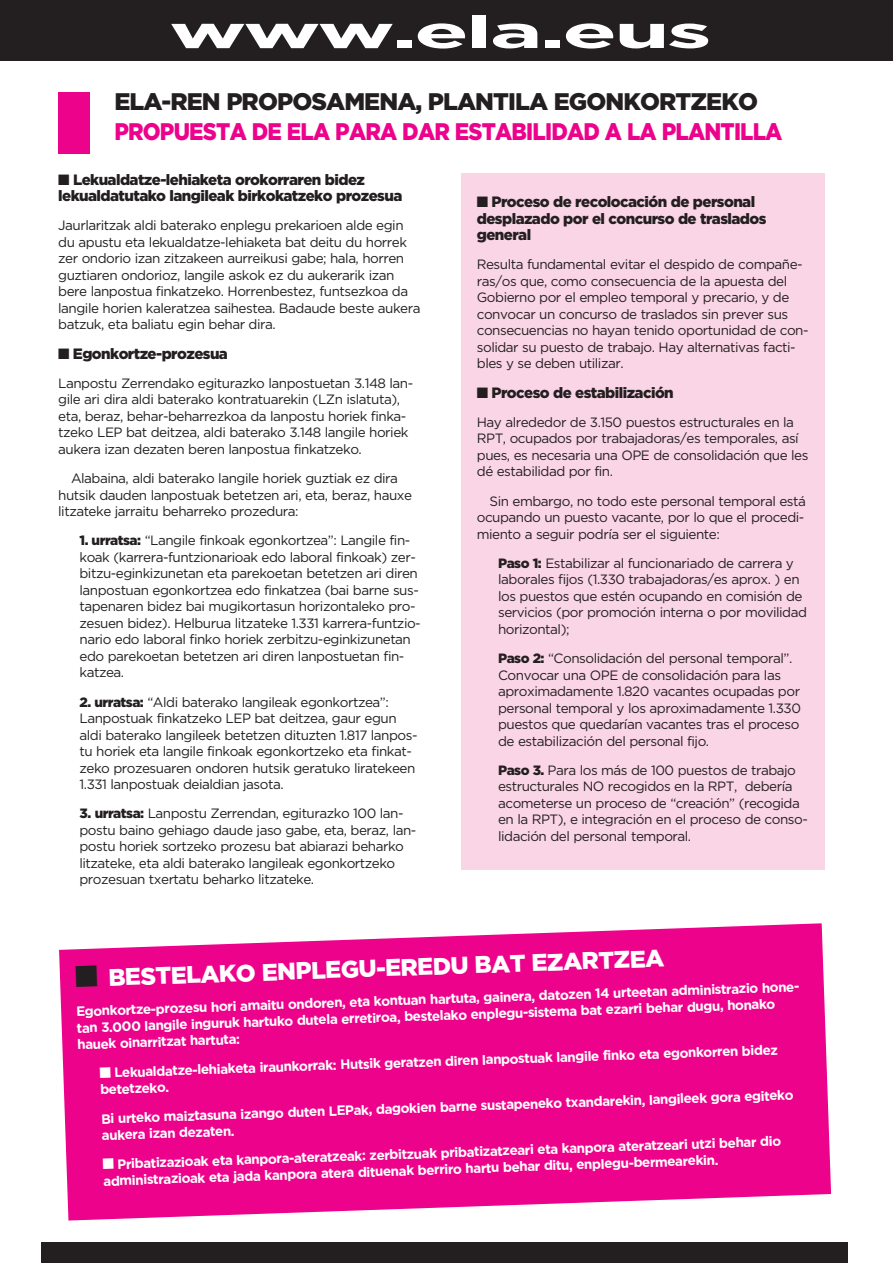
<style>
.page{position:relative;width:893px;height:1263px;background:#fff}
.page>*{position:absolute;margin:0;border:0;box-sizing:border-box;transform-origin:0 0}
.t1{font:700 45px "Gotham";letter-spacing:-.035em;color:#fff;scale:2 1}
.t2{font:900 24px "Gotham";letter-spacing:-.035em;color:#ed028c;scale:.9 1}
.t3{font:900 24px "Gotham";letter-spacing:-.035em;color:#231f20}
.t4{font:900 24px "Gotham";color:#fff}
.t5{font:900 15px/16.5px "Gotham";letter-spacing:-.035em;color:#231f20}
.t6{font:13.5px/16.5px "Gotham";letter-spacing:-.035em;color:#231f20}
.t7{font:700 13.5px/16.5px "Gotham";color:#fff}
.s1{font-weight:900}
.s2{color:#231f20}
</style>
<div class="page">
<div style="left:0;top:0;width:893px;height:60px;background:#231f20"></div>
<div style="left:41px;top:1242px;width:807px;height:21px;background:#231f20"></div>
<div style="left:462px;top:173px;width:363px;height:697px;background:#fad5e5"></div>
<svg style="left:59px;top:923px;width:772px;height:297px;background:#ee1b97"></svg>
<div style="left:58px;top:92px;width:32px;height:62px;background:#ed028c"></div>
<h1 class="t1" style="left:169px;top:6px;width:273px">www.ela.eus</h1>
<h2 class="t3" style="left:114px;top:87px;width:645px">ELA-REN PROPOSAMENA, PLANTILA EGONKORTZEKO</h2>
<h2 class="t2" style="left:114px;top:117px;width:744px">PROPUESTA DE ELA PARA DAR ESTABILIDAD A LA PLANTILLA</h2>
<p class="t5" style="left:58px;top:171px;width:346px">■ Lekualdatze-lehiaketa orokorraren bidez lekualdatutako langileak birkokatzeko prozesua</p>
<p class="t6" style="left:58px;top:217px;width:364px">Jaurlaritzak aldi baterako enplegu prekarioen alde egin du apustu eta lekualdatze-lehiaketa bat deitu du horrek zer ondorio izan zitzakeen aurreikusi gabe; hala, horren guztiaren ondorioz, langile askok ez du aukerarik izan bere lanpostua finkatzeko. Horrenbestez, funtsezkoa da langile horien kaleratzea saihestea. Badaude beste aukera batzuk, eta baliatu egin behar dira.</p>
<p class="t5" style="left:58px;top:345px;width:171px">■ Egonkortze-prozesua</p>
<p class="t6" style="left:58px;top:375px;width:357px">Lanpostu Zerrendako egiturazko lanpostuetan 3.148 lan&shy;gile ari dira aldi baterako kontratuarekin (LZn islatuta), eta, beraz, behar-beharrezkoa da lanpostu horiek finka&shy;tzeko LEP bat deitzea, aldi baterako 3.148 langile horiek aukera izan dezaten beren lanpostua finkatzeko.</p>
<p class="t6" style="left:58px;top:470px;width:355px;text-indent:13px">Alabaina, aldi baterako langile horiek guztiak ez dira hutsik dauden lanpostuak betetzen ari, eta, beraz, hauxe litzateke jarraitu beharreko prozedura:</p>
<p class="t6" style="left:80px;top:532px;width:343px"><span class="s1">1. urratsa:</span> “Langile finkoak egonkortzea”: Langile fin&shy;koak (karrera-funtzionarioak edo laboral finkoak) zer&shy;bitzu-eginkizunetan eta parekoetan betetzen ari diren lanpostuan egonkortzea edo finkatzea (bai barne sus&shy;tapenaren bidez bai mugikortasun horizontaleko pro&shy;zesuen bidez). Helburua litzateke 1.331 karrera-funtzio&shy;nario edo laboral finko horiek zerbitzu-eginkizunetan edo parekoetan betetzen ari diren lanpostuetan fin&shy;katzea.</p>
<p class="t6" style="left:80px;top:693px;width:340px"><span class="s1">2. urratsa:</span> “Aldi baterako langileak egonkortzea”:<br>Lanpostuak finkatzeko LEP bat deitzea, gaur egun aldi baterako langileek betetzen dituzten 1.817 lanpos&shy;tu horiek eta langile finkoak egonkortzeko eta finkat&shy;zeko prozesuaren ondoren hutsik geratuko liratekeen 1.331 lanpostuak deialdian jasota.</p>
<p class="t6" style="left:80px;top:805px;width:338px"><span class="s1">3. urratsa:</span> Lanpostu Zerrendan, egiturazko 100 lan&shy;postu baino gehiago daude jaso gabe, eta, beraz, lan&shy;postu horiek sortzeko prozesu bat abiarazi beharko litzateke, eta aldi baterako langileak egonkortzeko prozesuan txertatu beharko litzateke.</p>
<p class="t5" style="left:477px;top:193px;width:291px">■ Proceso de recolocación de personal desplazado por el concurso de traslados general</p>
<p class="t6" style="left:477px;top:256px;width:333px">Resulta fundamental evitar el despido de compañe&shy;ras/os que, como consecuencia de la apuesta del Gobierno por el empleo temporal y precario, y de convocar un concurso de traslados sin prever sus consecuencias no hayan tenido oportunidad de con&shy;solidar su puesto de trabajo. Hay alternativas facti&shy;bles y se deben utilizar.</p>
<p class="t5" style="left:477px;top:384px;width:198px">■ Proceso de estabilización</p>
<p class="t6" style="left:477px;top:414px;width:333px">Hay alrededor de 3.150 puestos estructurales en la RPT, ocupados por trabajadoras/es temporales, así pues, es necesaria una OPE de consolidación que les dé estabilidad por fin.</p>
<p class="t6" style="left:477px;top:492px;width:331px;text-align:justify;text-indent:13px">Sin embargo, no todo este personal temporal está ocupando un puesto vacante, por lo que el procedi&shy;miento a seguir podría ser el siguiente:</p>
<p class="t6" style="left:498px;top:555px;width:310px"><span class="s1">Paso 1:</span> Estabilizar al funcionariado de carrera y laborales fijos (1.330 trabajadoras/es aprox. ) en los puestos que estén ocupando en comisión de servicios (por promoción interna o por movilidad horizontal);</p>
<p class="t6" style="left:498px;top:650px;width:304px"><span class="s1">Paso 2:</span> “Consolidación del personal temporal”.<br>Convocar una OPE de consolidación para las aproximadamente 1.820 vacantes ocupadas por personal temporal y los aproximadamente 1.330 puestos que quedarían vacantes tras el proceso de estabilización del personal fijo.</p>
<p class="t6" style="left:498px;top:762px;width:311px"><span class="s1">Paso 3.</span> Para los más de 100 puestos de trabajo estructurales NO recogidos en la RPT, debería acometerse un proceso de “creación” (recogida en la RPT), e integración en el proceso de conso&shy;lidación del personal temporal.</p>
<h2 class="t4" style="left:75px;top:965px;width:591px;rotate:-2deg"><span class="s2">■</span> BESTELAKO ENPLEGU-EREDU BAT EZARTZEA</h2>
<p class="t7" style="left:76px;top:1003px;width:724px;rotate:-2deg">Egonkortze-prozesu hori amaitu ondoren, eta kontuan hartuta, gainera, datozen 14 urteetan administrazio hone&shy;tan 3.000 langile inguruk hartuko dutela erretiroa, bestelako enplegu-sistema bat ezarri behar dugu, honako hauek oinarritzat hartuta:</p>
<p class="t7" style="left:99px;top:1064px;width:680px;rotate:-2deg">■ Lekualdatze-lehiaketa iraunkorrak: Hutsik geratzen diren lanpostuak langile finko eta egonkorren bidez betetzeko.</p>
<p class="t7" style="left:101px;top:1110px;width:694px;rotate:-2deg">Bi urteko maiztasuna izango duten LEPak, dagokien barne sustapeneko txandarekin, langileek gora egiteko aukera izan dezaten.</p>
<p class="t7" style="left:102px;top:1156px;width:680px;rotate:-2deg">■ Pribatizazioak eta kanpora-ateratzeak: zerbitzuak pribatizatzeari eta kanpora ateratzeari utzi behar dio administrazioak eta jada kanpora atera dituenak berriro hartu behar ditu, enplegu-bermearekin.</p>
</div>
